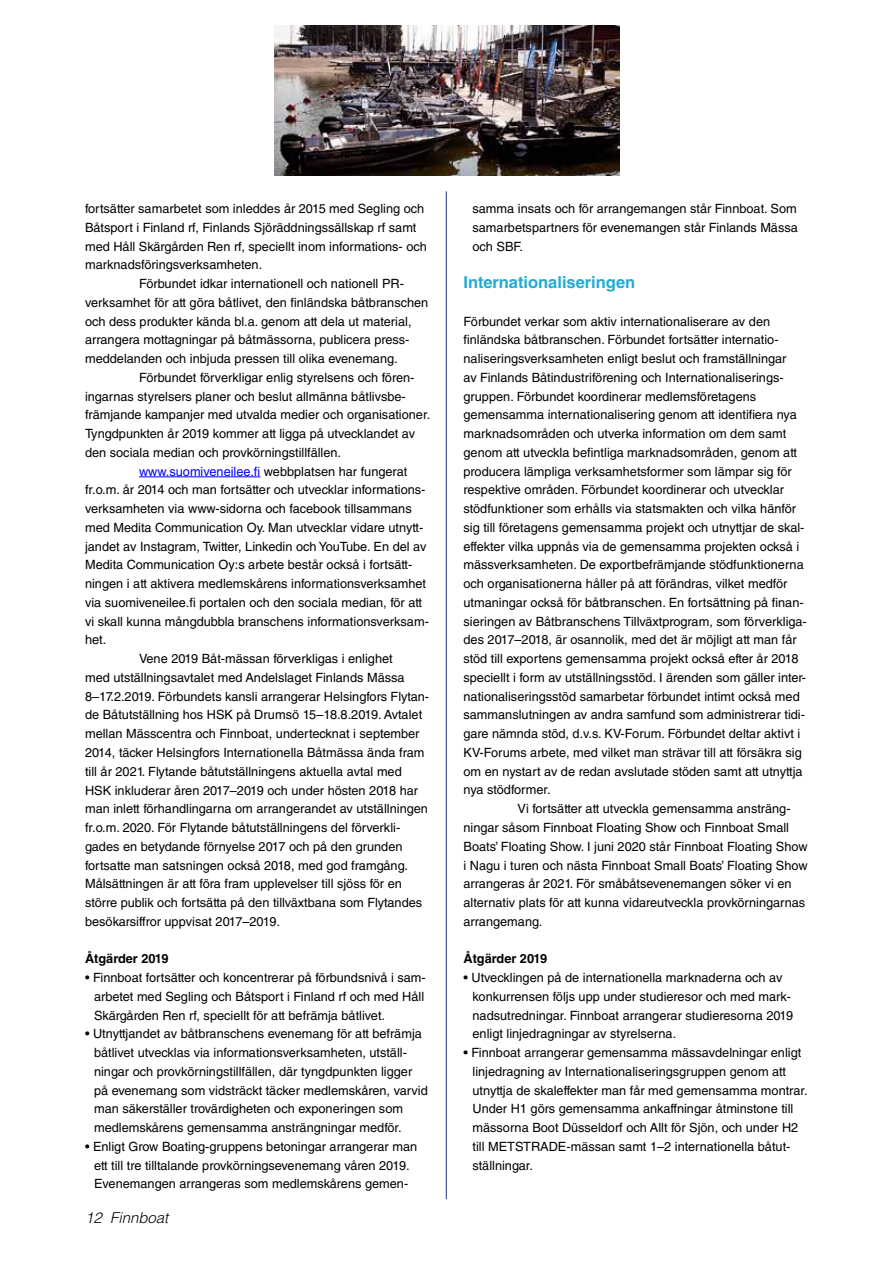
<style>
.page{position:relative;width:893px;height:1263px;background:#fff}
.page>*{position:absolute;margin:0;border:0;box-sizing:border-box;transform-origin:0 0}
.t1{font:700 16.5px "Helvetica LT Std";color:#22acd0}
.t2{font:italic 300 15px "Helvetica LT Std";color:#000}
.t3{font:12.75px/18.8px "Helvetica LT Std";color:#000}
.t4{font:700 12.75px "Helvetica LT Std";color:#000}
.s1{color:#00f}
</style>
<div class="page">
<hr style="left:139px;top:476px;width:121px;height:1px;background:#00f">
<img style="left:275px;top:26px;width:344px;height:150px">
<hr style="left:446px;top:191px;width:1px;height:1008px;background:#243285">
<p class="t3" style="left:85px;top:199px;width:341px">fortsätter samarbetet som inleddes år 2015 med Segling och</p>
<p class="t3" style="left:85px;top:218px;width:333px">Båtsport i Finland rf, Finlands Sjöräddningssällskap rf samt</p>
<p class="t3" style="left:85px;top:237px;width:343px">med Håll Skärgården Ren rf, speciellt inom informations- och</p>
<p class="t3" style="left:85px;top:255px;width:179px">marknadsföringsverksamheten.</p>
<p class="t3" style="left:139px;top:274px;width:266px">Förbundet idkar internationell och nationell PR-</p>
<p class="t3" style="left:85px;top:293px;width:345px">verksamhet för att göra båtlivet, den finländska båtbranschen</p>
<p class="t3" style="left:85px;top:312px;width:328px">och dess produkter kända bl.a. genom att dela ut material,</p>
<p class="t3" style="left:85px;top:330px;width:326px">arrangera mottagningar på båtmässorna, publicera press-</p>
<p class="t3" style="left:85px;top:349px;width:314px">meddelanden och inbjuda pressen till olika evenemang.</p>
<p class="t3" style="left:139px;top:368px;width:277px">Förbundet förverkligar enlig styrelsens och fören-</p>
<p class="t3" style="left:85px;top:387px;width:322px">ingarnas styrelsers planer och beslut allmänna båtlivsbe-</p>
<p class="t3" style="left:85px;top:405px;width:347px">främjande kampanjer med utvalda medier och organisationer.</p>
<p class="t3" style="left:85px;top:424px;width:332px">Tyngdpunkten år 2019 kommer att ligga på utvecklandet av</p>
<p class="t3" style="left:85px;top:443px;width:258px">den sociala median och provkörningstillfällen.</p>
<p class="t3" style="left:139px;top:462px;width:270px"><span class="s1">www.suomiveneilee.fi</span> webbplatsen har fungerat</p>
<p class="t3" style="left:85px;top:480px;width:342px">fr.o.m. år 2014 och man fortsätter och utvecklar informations-</p>
<p class="t3" style="left:85px;top:499px;width:328px">verksamheten via www-sidorna och facebook tillsammans</p>
<p class="t3" style="left:85px;top:518px;width:340px">med Medita Communication Oy. Man utvecklar vidare utnytt-</p>
<p class="t3" style="left:85px;top:537px;width:343px">jandet av Instagram, Twitter, Linkedin och YouTube. En del av</p>
<p class="t3" style="left:85px;top:555px;width:329px">Medita Communication Oy:s arbete består också i fortsätt-</p>
<p class="t3" style="left:85px;top:574px;width:343px">ningen i att aktivera medlemskårens informationsverksamhet</p>
<p class="t3" style="left:85px;top:593px;width:339px">via suomiveneilee.fi portalen och den sociala median, för att</p>
<p class="t3" style="left:85px;top:612px;width:345px">vi skall kunna mångdubbla branschens informationsverksam-</p>
<p class="t3" style="left:85px;top:631px;width:23px">het.</p>
<p class="t3" style="left:139px;top:649px;width:255px">Vene 2019 Båt-mässan förverkligas i enlighet</p>
<p class="t3" style="left:85px;top:668px;width:321px">med utställningsavtalet med Andelslaget Finlands Mässa</p>
<p class="t3" style="left:85px;top:687px;width:346px">8–17.2.2019. Förbundets kansli arrangerar Helsingfors Flytan-</p>
<p class="t3" style="left:85px;top:706px;width:339px">de Båtutställning hos HSK på Drumsö 15–18.8.2019. Avtalet</p>
<p class="t3" style="left:85px;top:724px;width:336px">mellan Mässcentra och Finnboat, undertecknat i september</p>
<p class="t3" style="left:85px;top:743px;width:341px">2014, täcker Helsingfors Internationella Båtmässa ända fram</p>
<p class="t3" style="left:85px;top:762px;width:318px">till år 2021. Flytande båtutställningens aktuella avtal med</p>
<p class="t3" style="left:85px;top:781px;width:335px">HSK inkluderar åren 2017–2019 och under hösten 2018 har</p>
<p class="t3" style="left:85px;top:799px;width:344px">man inlett förhandlingarna om arrangerandet av utställningen</p>
<p class="t3" style="left:85px;top:818px;width:317px">fr.o.m. 2020. För Flytande båtutställningens del förverkli-</p>
<p class="t3" style="left:85px;top:837px;width:319px">gades en betydande förnyelse 2017 och på den grunden</p>
<p class="t3" style="left:85px;top:856px;width:325px">fortsatte man satsningen också 2018, med god framgång.</p>
<p class="t3" style="left:85px;top:874px;width:318px">Målsättningen är att föra fram upplevelser till sjöss för en</p>
<p class="t3" style="left:85px;top:893px;width:339px">större publik och fortsätta på den tillväxtbana som Flytandes</p>
<p class="t3" style="left:85px;top:912px;width:196px">besökarsiffror uppvisat 2017–2019.</p>
<p class="t4" style="left:85px;top:951px;width:85px">Åtgärder 2019</p>
<p class="t3" style="left:94px;top:968px;width:333px;text-align:justify;text-indent:-9px">• Finnboat fortsätter och koncentrerar på förbundsnivå i sam&shy;arbetet med Segling och Båtsport i Finland rf och med Håll Skärgården Ren rf, speciellt för att befrämja båtlivet.</p>
<p class="t3" style="left:94px;top:1024px;width:335px;text-indent:-9px">• Utnyttjandet av båtbranschens evenemang för att befrämja båtlivet utvecklas via informationsverksamheten, utställ&shy;ningar och provkörningstillfällen, där tyngdpunkten ligger på evenemang som vidsträckt täcker medlemskåren, varvid man säkerställer trovärdigheten och exponeringen som medlemskårens gemensamma ansträngningar medför.</p>
<p class="t3" style="left:85px;top:1137px;width:334px;text-align:center">• Enligt Grow Boating-gruppens betoningar arrangerar man ett till tre tilltalande provkörningsevenemang våren 2019.<br>Evenemangen arrangeras som medlemskårens gemen-</p>
<p class="t2" style="left:85px;top:1208px;width:85px">12 Finnboat</p>
<p class="t3" style="left:472px;top:199px;width:327px;text-align:justify">samma insats och för arrangemangen står Finnboat. Som samarbetspartners för evenemangen står Finlands Mässa och SBF.</p>
<p class="t1" style="left:463px;top:272px;width:173px">Internationaliseringen</p>
<p class="t3" style="left:463px;top:312px;width:308px">Förbundet verkar som aktiv internationaliserare av den</p>
<p class="t3" style="left:463px;top:330px;width:317px">finländska båtbranschen. Förbundet fortsätter internatio-</p>
<p class="t3" style="left:463px;top:349px;width:324px">naliseringsverksamheten enligt beslut och framställningar</p>
<p class="t3" style="left:463px;top:368px;width:322px">av Finlands Båtindustriförening och Internationaliserings-</p>
<p class="t3" style="left:463px;top:387px;width:294px">gruppen. Förbundet koordinerar medlemsföretagens</p>
<p class="t3" style="left:463px;top:405px;width:335px">gemensamma internationalisering genom att identifiera nya</p>
<p class="t3" style="left:463px;top:424px;width:324px">marknadsområden och utverka information om dem samt</p>
<p class="t3" style="left:463px;top:443px;width:335px">genom att utveckla befintliga marknadsområden, genom att</p>
<p class="t3" style="left:463px;top:462px;width:330px">producera lämpliga verksamhetsformer som lämpar sig för</p>
<p class="t3" style="left:463px;top:480px;width:322px">respektive områden. Förbundet koordinerar och utvecklar</p>
<p class="t3" style="left:463px;top:499px;width:334px">stödfunktioner som erhålls via statsmakten och vilka hänför</p>
<p class="t3" style="left:463px;top:518px;width:342px">sig till företagens gemensamma projekt och utnyttjar de skal-</p>
<p class="t3" style="left:463px;top:537px;width:337px">effekter vilka uppnås via de gemensamma projekten också i</p>
<p class="t3" style="left:463px;top:555px;width:342px">mässverksamheten. De exportbefrämjande stödfunktionerna</p>
<p class="t3" style="left:463px;top:574px;width:325px">och organisationerna håller på att förändras, vilket medför</p>
<p class="t3" style="left:463px;top:593px;width:342px">utmaningar också för båtbranschen. En fortsättning på finan-</p>
<p class="t3" style="left:463px;top:612px;width:345px">sieringen av Båtbranschens Tillväxtprogram, som förverkliga-</p>
<p class="t3" style="left:463px;top:630px;width:335px">des 2017–2018, är osannolik, med det är möjligt att man får</p>
<p class="t3" style="left:463px;top:649px;width:336px">stöd till exportens gemensamma projekt också efter år 2018</p>
<p class="t3" style="left:463px;top:668px;width:344px">speciellt i form av utställningsstöd. I ärenden som gäller inter-</p>
<p class="t3" style="left:463px;top:687px;width:338px">nationaliseringsstöd samarbetar förbundet intimt också med</p>
<p class="t3" style="left:463px;top:705px;width:343px">sammanslutningen av andra samfund som administrerar tidi-</p>
<p class="t3" style="left:463px;top:724px;width:338px">gare nämnda stöd, d.v.s. KV-Forum. Förbundet deltar aktivt i</p>
<p class="t3" style="left:463px;top:743px;width:340px">KV-Forums arbete, med vilket man strävar till att försäkra sig</p>
<p class="t3" style="left:463px;top:762px;width:341px">om en nystart av de redan avslutade stöden samt att utnyttja</p>
<p class="t3" style="left:463px;top:781px;width:89px">nya stödformer.</p>
<p class="t3" style="left:517px;top:799px;width:275px">Vi fortsätter att utveckla gemensamma ansträng-</p>
<p class="t3" style="left:463px;top:818px;width:327px">ningar såsom Finnboat Floating Show och Finnboat Small</p>
<p class="t3" style="left:463px;top:837px;width:346px">Boats’ Floating Show. I juni 2020 står Finnboat Floating Show</p>
<p class="t3" style="left:463px;top:856px;width:346px">i Nagu i turen och nästa Finnboat Small Boats’ Floating Show</p>
<p class="t3" style="left:463px;top:874px;width:330px">arrangeras år 2021. För småbåtsevenemangen söker vi en</p>
<p class="t3" style="left:463px;top:893px;width:343px">alternativ plats för att kunna vidareutveckla provkörningarnas</p>
<p class="t3" style="left:463px;top:912px;width:80px">arrangemang.</p>
<p class="t4" style="left:463px;top:951px;width:85px">Åtgärder 2019</p>
<p class="t3" style="left:472px;top:968px;width:322px;text-indent:-9px">• Utvecklingen på de internationella marknaderna och av konkurrensen följs upp under studieresor och med mark&shy;nadsutredningar. Finnboat arrangerar studieresorna 2019 enligt linjedragningar av styrelserna.</p>
<p class="t3" style="left:472px;top:1043px;width:337px;text-indent:-9px">• Finnboat arrangerar gemensamma mässavdelningar enligt linjedragning av Internationaliseringsgruppen genom att utnyttja de skaleffekter man får med gemensamma montrar.<br>Under H1 görs gemensamma ankaffningar åtminstone till mässorna Boot Düsseldorf och Allt för Sjön, och under H2 till METSTRADE-mässan samt 1–2 internationella båtut&shy;ställningar.</p>
</div>
